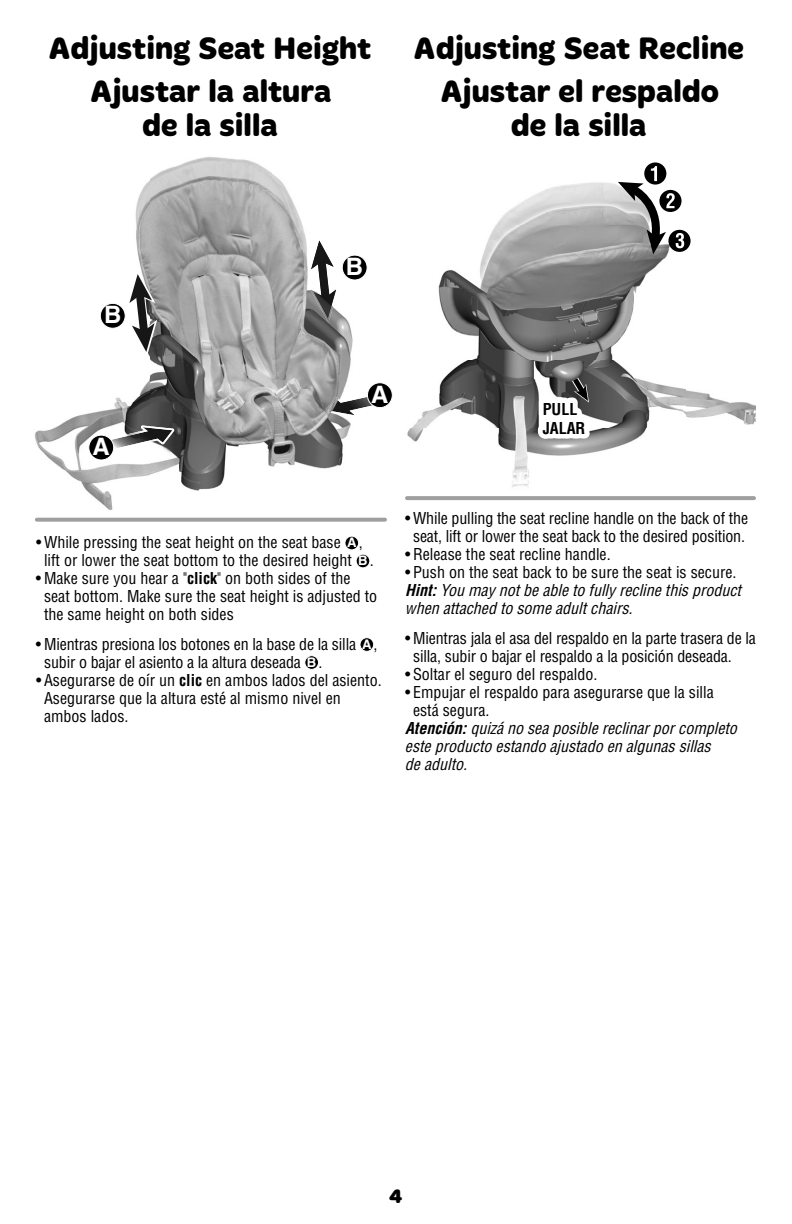
<style>
.page{position:relative;width:792px;height:1224px;background:#fff}
.page>*{position:absolute;margin:0;border:0;box-sizing:border-box;transform-origin:0 0}
.t1{font:700 32px/42.6px "Merge Pro";color:#000;text-align:center}
.t2{font:700 24px "Helvetica LT Std";color:#fff}
.t3{font:700 20px "Merge Pro";color:#000}
.t4{font:condensed 16px/18px "Helvetica LT Std";color:#000}
.t5{font:italic condensed 16px/18px "Helvetica LT Std";color:#000}
.t6{font:700 condensed 16px/19px "Helvetica LT Std";color:#000}
.s1{color:#fff}
.s2{font-weight:700;font-stretch:normal;font-size:13.2px;color:#fff}
.s3{font-weight:700}
.s4{font-style:normal}
</style>
<div class="page">
<img style="left:407px;top:162px;width:349px;height:326px">
<svg style="left:668px;top:230px;width:23px;height:22px"></svg>
<svg style="left:644px;top:162px;width:22px;height:23px"></svg>
<svg style="left:618px;top:166px;width:66px;height:88px"></svg>
<svg style="left:565px;top:370px;width:27px;height:33px"></svg>
<img style="left:34px;top:157px;width:357px;height:365px">
<img style="left:326px;top:393px;width:65px;height:24px">
<svg style="left:308px;top:236px;width:31px;height:87px"></svg>
<img style="left:318px;top:269px;width:11px;height:20px">
<img style="left:314px;top:289px;width:22px;height:29px">
<img style="left:311px;top:240px;width:23px;height:29px">
<img style="left:102px;top:426px;width:72px;height:25px">
<svg style="left:127px;top:270px;width:30px;height:86px"></svg>
<div style="left:345px;top:536px;width:14px;height:14px;background:#000;border-radius:50%"></div>
<div style="left:345px;top:536px;width:14px;height:14px;border:1px solid #fff;border-radius:50%"></div>
<div style="left:356px;top:554px;width:14px;height:14px;background:#000;border-radius:50%"></div>
<div style="left:356px;top:554px;width:14px;height:14px;border:1px solid #fff;border-radius:50%"></div>
<div style="left:360px;top:638px;width:14px;height:13px;background:#000;border-radius:50%"></div>
<div style="left:360px;top:638px;width:14px;height:14px;border:1px solid #fff;border-radius:50%"></div>
<div style="left:305px;top:656px;width:14px;height:13px;background:#000;border-radius:50%"></div>
<div style="left:305px;top:656px;width:14px;height:14px;border:1px solid #fff;border-radius:50%"></div>
<svg style="left:37px;top:518px;width:348px;height:4px"></svg>
<hr style="left:407px;top:496px;width:347px;height:4px;background:#9f9f9f">
<div style="left:342px;top:255px;width:25px;height:25px;background:#000;border-radius:50%"></div>
<div style="left:342px;top:255px;width:25px;height:25px;border:1px solid #fff;border-radius:50%"></div>
<div style="left:100px;top:303px;width:25px;height:25px;background:#000;border-radius:50%"></div>
<div style="left:100px;top:303px;width:25px;height:25px;border:1px solid #fff;border-radius:50%"></div>
<div style="left:89px;top:435px;width:25px;height:25px;background:#000;border-radius:50%"></div>
<div style="left:89px;top:435px;width:25px;height:25px;border:1px solid #fff;border-radius:50%"></div>
<div style="left:367px;top:383px;width:25px;height:25px;background:#000;border-radius:50%"></div>
<div style="left:367px;top:383px;width:26px;height:25px;border:1px solid #fff;border-radius:50%"></div>
<h1 class="t1" style="left:49px;top:29px;width:325px">Adjusting Seat Height<br>Ajustar la altura</h1>
<h1 class="t1" style="left:142px;top:106px;width:137px">de la silla</h1>
<h1 class="t1" style="left:414px;top:29px;width:332px">Adjusting Seat Recline<br>Ajustar el respaldo</h1>
<h1 class="t1" style="left:511px;top:106px;width:137px">de la silla</h1>
<h2 class="t2" style="left:104px;top:306px;width:19px">B</h2>
<h2 class="t2" style="left:346px;top:258px;width:19px">B</h2>
<h2 class="t2" style="left:93px;top:438px;width:19px">A</h2>
<h2 class="t2" style="left:371px;top:385px;width:19px">A</h2>
<p class="t6" style="left:543px;top:401px;width:44px"><span class="s1">P</span>ULL<br><span class="s1">J</span>ALAR</p>
<p class="t4" style="left:44px;top:535px;width:331px;text-indent:-8px">• While pressing the seat height on the seat base <span class="s2">A</span> , lift or lower the seat bottom to the desired height <span class="s2">B</span> .</p>
<p class="t4" style="left:44px;top:571px;width:335px;text-indent:-8px">• Make sure you hear a "<span class="s3">click</span>" on both sides of the seat bottom. Make sure the seat height is adjusted to the same height on both sides</p>
<p class="t4" style="left:44px;top:636px;width:335px;text-indent:-8px">• Mientras presiona los botones en la base de la silla <span class="s2">A</span> , subir o bajar el asiento a la altura deseada <span class="s2">B</span> .</p>
<p class="t4" style="left:44px;top:672px;width:339px;text-indent:-8px">• Asegurarse de oír un <span class="s3">clic</span> en ambos lados del asiento.<br>Asegurarse que la altura esté al mismo nivel en ambos lados.</p>
<p class="t4" style="left:405px;top:511px;width:345px;text-align:center">• While pulling the seat recline handle on the back of the seat, lift or lower the seat back to the desired position.</p>
<p class="t4" style="left:405px;top:547px;width:207px">• Release the seat recline handle.</p>
<p class="t5" style="left:405px;top:565px;width:341px"><span class="s4">• Push on the seat back to be sure the seat is secure.<br></span><span class="s3">Hint:</span>You may notbe able to fully recline this product when attached to some adultchairs.</p>
<p class="t4" style="left:413px;top:631px;width:344px;text-indent:-8px">• Mientras jala el asa del respaldo en la parte trasera de la silla, subir o bajar el respaldo a la posición deseada.</p>
<p class="t4" style="left:405px;top:667px;width:194px">• Soltar el seguro del respaldo.</p>
<p class="t4" style="left:405px;top:685px;width:310px">• Empujar el respaldo para asegurarse que la silla</p>
<p class="t4" style="left:413px;top:703px;width:78px">está segura.</p>
<p class="t5" style="left:405px;top:721px;width:337px"><span class="s3">Atención:</span>quizá no sea posible reclinarporcompleto</p>
<p class="t5" style="left:405px;top:739px;width:310px">este producto estando ajustado en algunas sillas</p>
<p class="t5" style="left:405px;top:757px;width:67px">de adulto.</p>
<p class="t3" style="left:389px;top:1188px;width:15px">4</p>
</div>
